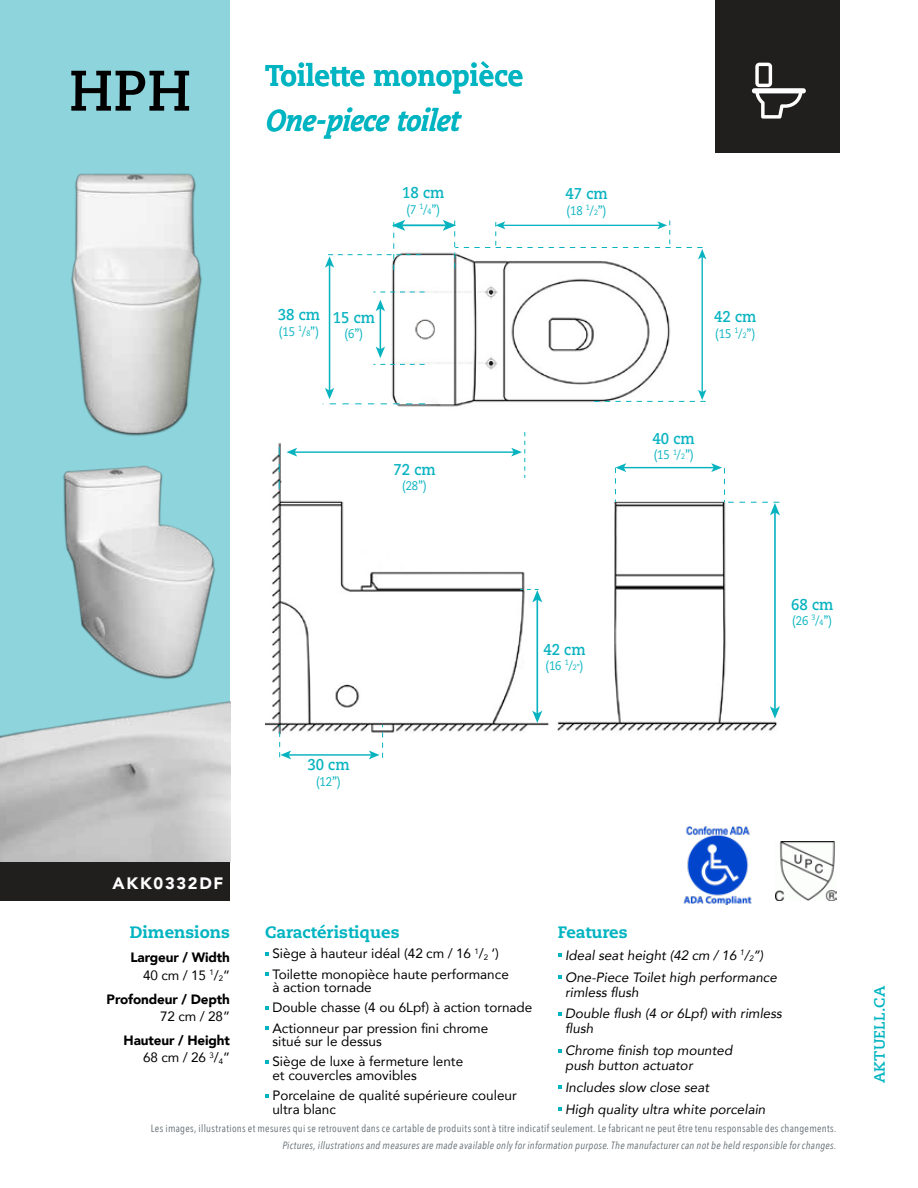
<style>
.page{position:relative;width:918px;height:1188px;background:#fff}
.page>*{position:absolute;margin:0;border:0;box-sizing:border-box;transform-origin:0 0}
.t1{font:700 57px "Caecilia LT Std";color:#000}
.t2{font:800 30px "Caecilia LT Std";color:#00b4c1;scale:.9 1}
.t3{font:italic 800 30px "Caecilia LT Std";color:#00b4c1;scale:.9 1}
.t4{font:800 16.5px "Caecilia LT Std";color:#00b4c1}
.t5{font:900 16.5px "Avenir";letter-spacing:.1em;color:#fff}
.t6{font:700 15.6px "Caecilia LT Std";color:#08b3c0;scale:.9 1}
.t7{font:700 15px "Caecilia LT Std";letter-spacing:.015em;color:#00b4c1}
.t8{font:13.5px/20.2px "Avenir";color:#000}
.t9{font:italic 13.5px/21.8px "Avenir";color:#000}
.t10{font:900 13.5px/17.2px "Avenir";letter-spacing:-.01em;color:#000;text-align:right}
.t11{font:12.45px "Caecilia LT Std";color:#08b3c0;scale:.9 1}
.t12{font:10.5px "Avenir Next Condensed";letter-spacing:.03em;color:#606a70}
.t13{font:italic 10.5px "Avenir Next Condensed";letter-spacing:.025em;color:#606a70}
.s1{font-size:7.8px}
.s2{font-weight:400}
</style>
<div class="page">
<img style="left:265px;top:226px;width:515px;height:534px">
<hr style="left:702px;top:256px;width:1px;height:137px;background:#08b3c0">
<svg style="left:591px;top:390px;width:115px;height:12px"></svg>
<hr style="left:401px;top:224px;width:46px;height:2px;background:#08b3c0">
<svg style="left:443px;top:220px;width:263px;height:50px"></svg>
<hr style="left:380px;top:308px;width:1px;height:42px;background:#08b3c0">
<svg style="left:376px;top:300px;width:9px;height:11px"></svg>
<svg style="left:376px;top:347px;width:9px;height:11px"></svg>
<hr style="left:329px;top:264px;width:1px;height:127px;background:#08b3c0">
<svg style="left:325px;top:220px;width:96px;height:51px"></svg>
<svg style="left:323px;top:388px;width:102px;height:16px"></svg>
<svg style="left:374px;top:292px;width:51px;height:1px"></svg>
<svg style="left:374px;top:364px;width:51px;height:1px"></svg>
<hr style="left:623px;top:467px;width:91px;height:1px;background:#08b3c0">
<svg style="left:615px;top:463px;width:11px;height:39px"></svg>
<hr style="left:774px;top:512px;width:2px;height:198px;background:#08b3c0">
<svg style="left:770px;top:706px;width:10px;height:13px"></svg>
<svg style="left:711px;top:463px;width:69px;height:52px"></svg>
<hr style="left:294px;top:451px;width:220px;height:2px;background:#08b3c0">
<svg style="left:287px;top:448px;width:10px;height:9px"></svg>
<svg style="left:511px;top:432px;width:15px;height:46px"></svg>
<svg style="left:279px;top:447px;width:1px;height:51px"></svg>
<hr style="left:536px;top:599px;width:2px;height:115px;background:#08b3c0">
<svg style="left:532px;top:711px;width:10px;height:12px"></svg>
<svg style="left:520px;top:589px;width:22px;height:13px"></svg>
<hr style="left:288px;top:754px;width:84px;height:2px;background:#08b3c0">
<svg style="left:279px;top:725px;width:12px;height:34px"></svg>
<svg style="left:369px;top:725px;width:14px;height:34px"></svg>
<div style="left:0;top:0;width:230px;height:862px;background:#8ed4dc"></div>
<div style="left:715px;top:0;width:122px;height:153px;background:#211e1e"></div>
<svg style="left:265px;top:952px;width:4px;height:4px"></svg>
<svg style="left:265px;top:972px;width:4px;height:4px"></svg>
<svg style="left:265px;top:1006px;width:4px;height:4px"></svg>
<svg style="left:265px;top:1026px;width:4px;height:4px"></svg>
<svg style="left:265px;top:1060px;width:4px;height:4px"></svg>
<svg style="left:265px;top:1094px;width:4px;height:4px"></svg>
<svg style="left:558px;top:953px;width:3px;height:4px"></svg>
<svg style="left:558px;top:975px;width:3px;height:4px"></svg>
<svg style="left:558px;top:1012px;width:3px;height:4px"></svg>
<svg style="left:558px;top:1049px;width:3px;height:4px"></svg>
<svg style="left:558px;top:1085px;width:3px;height:4px"></svg>
<svg style="left:558px;top:1107px;width:3px;height:4px"></svg>
<div style="left:0;top:862px;width:230px;height:39px;background:#211e1e"></div>
<div style="left:718px;top:0;width:122px;height:153px;background:#211e1e"></div>
<svg style="left:751px;top:63px;width:55px;height:56px"></svg>
<img style="left:71px;top:173px;width:131px;height:263px">
<img style="left:63px;top:465px;width:152px;height:214px">
<img style="left:0;top:701px;width:230px;height:161px">
<img style="left:775px;top:842px;width:61px;height:59px">
<img style="left:683px;top:826px;width:69px;height:79px">
<h1 class="t1" style="left:69px;top:57px;width:124px">HPH</h1>
<h2 class="t2" style="left:265px;top:57px;width:289px">Toilette monopièce</h2>
<h2 class="t3" style="left:265px;top:102px;width:224px">One-piece toilet</h2>
<p class="t6" style="left:402px;top:183px;width:48px">18 cm</p>
<p class="t11" style="left:406px;top:202px;width:39px">(7 <sup>1</sup>/<span class="s1">4</span>”)</p>
<p class="t6" style="left:278px;top:306px;width:48px">38 cm</p>
<p class="t11" style="left:279px;top:325px;width:46px">(15 <sup>1</sup>/<span class="s1">8</span>”)</p>
<p class="t6" style="left:333px;top:308px;width:48px">15 cm</p>
<p class="t11" style="left:345px;top:327px;width:22px">(6”)</p>
<p class="t6" style="left:566px;top:185px;width:48px">47 cm</p>
<p class="t11" style="left:567px;top:203px;width:46px">(18 <sup>1</sup>/<span class="s1">2</span>”)</p>
<p class="t6" style="left:393px;top:460px;width:48px">72 cm</p>
<p class="t11" style="left:402px;top:479px;width:29px">(28”)</p>
<p class="t6" style="left:714px;top:308px;width:48px">42 cm</p>
<p class="t11" style="left:715px;top:326px;width:46px">(15 <sup>1</sup>/<span class="s1">2</span>”)</p>
<p class="t6" style="left:653px;top:429px;width:48px">40 cm</p>
<p class="t11" style="left:654px;top:448px;width:46px">(15 <sup>1</sup>/<span class="s1">2</span>”)</p>
<p class="t5" style="left:113px;top:869px;width:112px">AKK0332DF</p>
<p class="t4" style="left:130px;top:922px;width:102px">Dimensions</p>
<p class="t10" style="left:130px;top:949px;width:101px">Largeur / Width<br><span class="s2">40 cm / 15</span> <sup>1</sup><span class="s2">/</span><sub>2</sub><span class="s2">”</span></p>
<p class="t10" style="left:107px;top:990px;width:125px">Profondeur / Depth</p>
<p class="t8" style="left:160px;top:1006px;width:71px">72 cm / 28”</p>
<p class="t10" style="left:124px;top:1031px;width:108px">Hauteur / Height<br><span class="s2">68 cm / 26</span> <sup>3</sup><span class="s2">/</span><sub>4</sub><span class="s2">”</span></p>
<p class="t6" style="left:307px;top:756px;width:48px">30 cm</p>
<p class="t11" style="left:316px;top:774px;width:29px">(12”)</p>
<p class="t6" style="left:543px;top:640px;width:48px">42 cm</p>
<p class="t11" style="left:545px;top:659px;width:44px">(16 <sup>1</sup>/<span class="s1">2”</span>)</p>
<p class="t6" style="left:791px;top:595px;width:48px">68 cm</p>
<p class="t11" style="left:792px;top:614px;width:46px">(26 <sup>3</sup>/<span class="s1">4</span>”)</p>
<p class="t4" style="left:265px;top:922px;width:136px">Caractéristiques</p>
<p class="t8" style="left:272px;top:943px;width:238px">Siège à hauteur idéal (42 cm / 16 <sup>1</sup>/<sub>2</sub> ‘)<br>Toilette monopièce haute performance</p>
<p class="t8" style="left:272px;top:977px;width:261px">à action tornade<br>Double chasse (4 ou 6Lpf) à action tornade<br>Actionneur par pression fini chrome</p>
<p class="t8" style="left:272px;top:1031px;width:192px">situé sur le dessus<br>Siège de luxe à fermeture lente</p>
<p class="t8" style="left:272px;top:1065px;width:246px">et couvercles amovibles<br>Porcelaine de qualité supérieure couleur</p>
<p class="t8" style="left:272px;top:1098px;width:65px">ultra blanc</p>
<p class="t4" style="left:558px;top:922px;width:71px">Features</p>
<p class="t9" style="left:565px;top:944px;width:213px">Ideal seat height (42 cm / 16 <sup>1</sup>/<sub>2</sub>’’)<br>One-Piece Toilet high performance</p>
<p class="t9" style="left:565px;top:981px;width:218px">rimless flush<br>Double flush (4 or 6Lpf) with rimless</p>
<p class="t9" style="left:565px;top:1018px;width:169px">flush<br>Chrome finish top mounted</p>
<p class="t9" style="left:565px;top:1054px;width:202px">push button actuator<br>Includes slow close seat<br>High quality ultra white porcelain</p>
<p class="t12" style="left:151px;top:1119px;width:687px">Les images, illustrations et mesures qui se retrouvent dans ce cartable de produits sont à titre indicatif seulement. Le fabricant ne peut être tenu responsable des changements.</p>
<p class="t13" style="left:282px;top:1139px;width:556px">Pictures, illustrations and measures are made available only for information purpose. The manufacturer can not be held responsible for changes.</p>
<p class="t7" style="left:871px;top:1083px;width:99px;rotate:-90deg">AKTUELL.CA</p>
</div>
